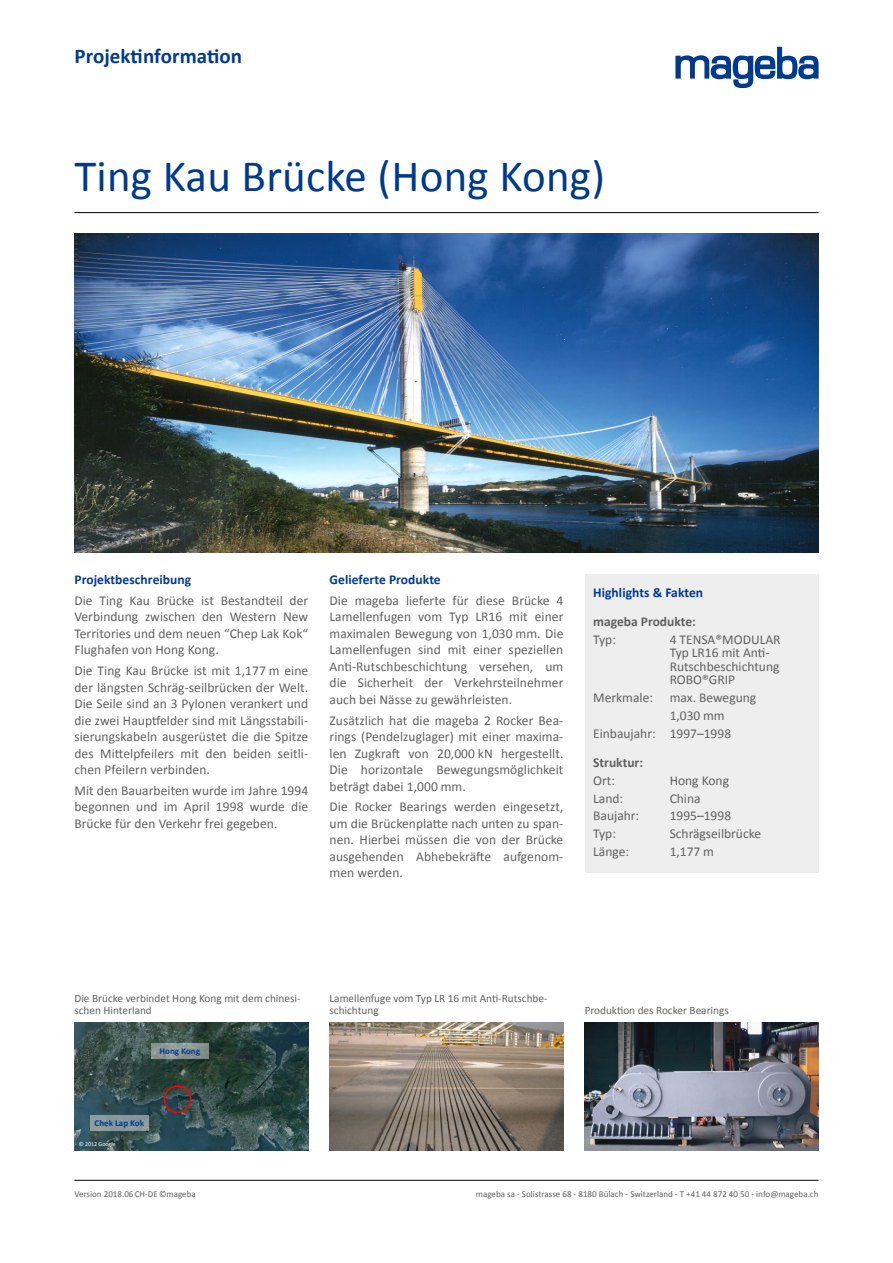
<style>
.page{position:relative;width:893px;height:1263px;background:#fff}
.page>*{position:absolute;margin:0;border:0;box-sizing:border-box;transform-origin:0 0}
.t1{font:45px "Calibri";letter-spacing:.005em;color:#003a8c}
.t2{font:700 21px "Calibri";letter-spacing:.005em;color:#003a8c}
.t3{font:13.5px/16.5px "Calibri";letter-spacing:.005em;color:#616060;text-align:justify}
.t4{font:700 13.5px "Calibri";letter-spacing:.005em;color:#003a8c}
.t5{font:700 13.5px "Calibri";color:#616060}
.t6{font:11.25px/12px "Calibri";color:#616060}
.t7{font:9px "Calibri";color:#616060}
.t8{font:700 9px "Calibri";color:#003a8c}
.t9{font:6px "Calibri";color:#fff}
</style>
<div class="page">
<hr style="left:74px;top:1180px;width:745px;height:1px;background:#000">
<hr style="left:74px;top:212px;width:745px;height:1px;background:#000">
<img style="left:74px;top:1023px;width:234px;height:127px">
<img style="left:585px;top:1023px;width:234px;height:127px">
<img style="left:330px;top:1023px;width:233px;height:127px">
<img style="left:74px;top:234px;width:745px;height:319px">
<div style="left:164px;top:1085px;width:27px;height:28px;border:2px solid #f00;border-radius:50%"></div>
<div style="left:585px;top:574px;width:234px;height:298px;background:#efeeef"></div>
<svg style="left:151px;top:1043px;width:58px;height:15px"></svg>
<div style="left:90px;top:1115px;width:58px;height:15px;background:#89989d"></div>
<svg style="left:675px;top:47px;width:144px;height:41px"></svg>
<h2 class="t2" style="left:74px;top:41px;width:169px">Projektinformation</h2>
<h1 class="t1" style="left:74px;top:145px;width:532px">Ting Kau Brücke (Hong Kong)</h1>
<p class="t4" style="left:74px;top:570px;width:118px">Projektbeschreibung</p>
<p class="t3" style="left:74px;top:592px;width:235px">Die Ting Kau Brücke ist Bestandteil der Verbindung zwischen den Western New Territories und dem neuen “Chep Lak Kok“ Flughafen von Hong Kong.</p>
<p class="t3" style="left:74px;top:662px;width:235px">Die Ting Kau Brücke ist mit 1,177 m eine der längsten Schräg-seilbrücken der Welt.<br>Die Seile sind an 3 Pylonen verankert und die zwei Hauptfelder sind mit Längsstabili&shy;sierungskabeln ausgerüstet die die Spitze des Mittelpfeilers mit den beiden seitli&shy;chen Pfeilern verbinden.</p>
<p class="t3" style="left:74px;top:782px;width:235px">Mit den Bauarbeiten wurde im Jahre 1994 begonnen und im April 1998 wurde die Brücke für den Verkehr frei gegeben.</p>
<p class="t4" style="left:330px;top:570px;width:113px">Gelieferte Produkte</p>
<p class="t3" style="left:330px;top:592px;width:235px">Die mageba lieferte für diese Brücke 4<br>Lamellenfugen vom Typ LR16 mit einer maximalen Bewegung von 1,030 mm. Die Lamellenfugen sind mit einer speziellen Anti-Rutschbeschichtung versehen, um die Sicherheit der Verkehrsteilnehmer auch bei Nässe zu gewährleisten.</p>
<p class="t3" style="left:330px;top:712px;width:235px">Zusätzlich hat die mageba 2 Rocker Bea&shy;rings (Pendelzuglager) mit einer maxima&shy;len Zugkraft von 20,000 kN hergestellt.<br>Die horizontale Bewegungsmöglichkeit beträgt dabei 1,000 mm.</p>
<p class="t3" style="left:330px;top:798px;width:235px">Die Rocker Bearings werden eingesetzt, um die Brückenplatte nach unten zu span&shy;nen. Hierbei müssen die von der Brücke ausgehenden Abhebekräfte aufgenom&shy;men werden.</p>
<p class="t4" style="left:593px;top:583px;width:112px">Highlights &amp; Fakten</p>
<p class="t5" style="left:593px;top:612px;width:104px">mageba Produkte:</p>
<p class="t3" style="left:593px;top:631px;width:24px">Typ:</p>
<p class="t3" style="left:670px;top:632px;width:112px;line-height:13.5px;text-align:left">4 TENSA®MODULAR<br>Typ LR16 mit Anti-<br>Rutschbeschichtung<br>ROBO®GRIP</p>
<p class="t3" style="left:593px;top:689px;width:165px">Merkmale: max. Bewegung</p>
<p class="t3" style="left:670px;top:707px;width:57px">1,030 mm</p>
<p class="t3" style="left:593px;top:725px;width:139px">Einbaujahr: 1997–1998</p>
<p class="t5" style="left:593px;top:753px;width:51px">Struktur:</p>
<p class="t3" style="left:593px;top:772px;width:23px">Ort:</p>
<p class="t3" style="left:670px;top:772px;width:61px">Hong Kong</p>
<p class="t3" style="left:593px;top:789px;width:31px">Land:</p>
<p class="t3" style="left:670px;top:789px;width:32px">China</p>
<p class="t3" style="left:593px;top:807px;width:48px">Baujahr:</p>
<p class="t3" style="left:670px;top:807px;width:63px">1995–1998</p>
<p class="t3" style="left:593px;top:825px;width:24px">Typ:</p>
<p class="t3" style="left:670px;top:825px;width:93px">Schrägseilbrücke</p>
<p class="t3" style="left:593px;top:843px;width:37px">Länge:</p>
<p class="t3" style="left:670px;top:843px;width:46px">1,177 m</p>
<p class="t6" style="left:74px;top:992px;width:228px">Die Brücke verbindet Hong Kong mit dem chinesi&shy;schen Hinterland</p>
<p class="t6" style="left:330px;top:992px;width:219px">Lamellenfuge vom Typ LR 16 mit Anti-Rutschbe&shy;schichtung</p>
<p class="t8" style="left:160px;top:1045px;width:42px">Hong Kong</p>
<p class="t8" style="left:95px;top:1117px;width:51px">Chek Lap Kok</p>
<p class="t9" style="left:79px;top:1140px;width:39px">© 2012 Google</p>
<p class="t6" style="left:585px;top:1004px;width:146px">Produktion des Rocker Bearings</p>
<p class="t7" style="left:74px;top:1188px;width:123px">Version 2018.06 CH-DE ©mageba</p>
<p class="t7" style="left:476px;top:1188px;width:344px">mageba sa - Solistrasse 68 - 8180 Bülach - Switzerland - T +41 44 872 40 50 - info@mageba.ch</p>
</div>
